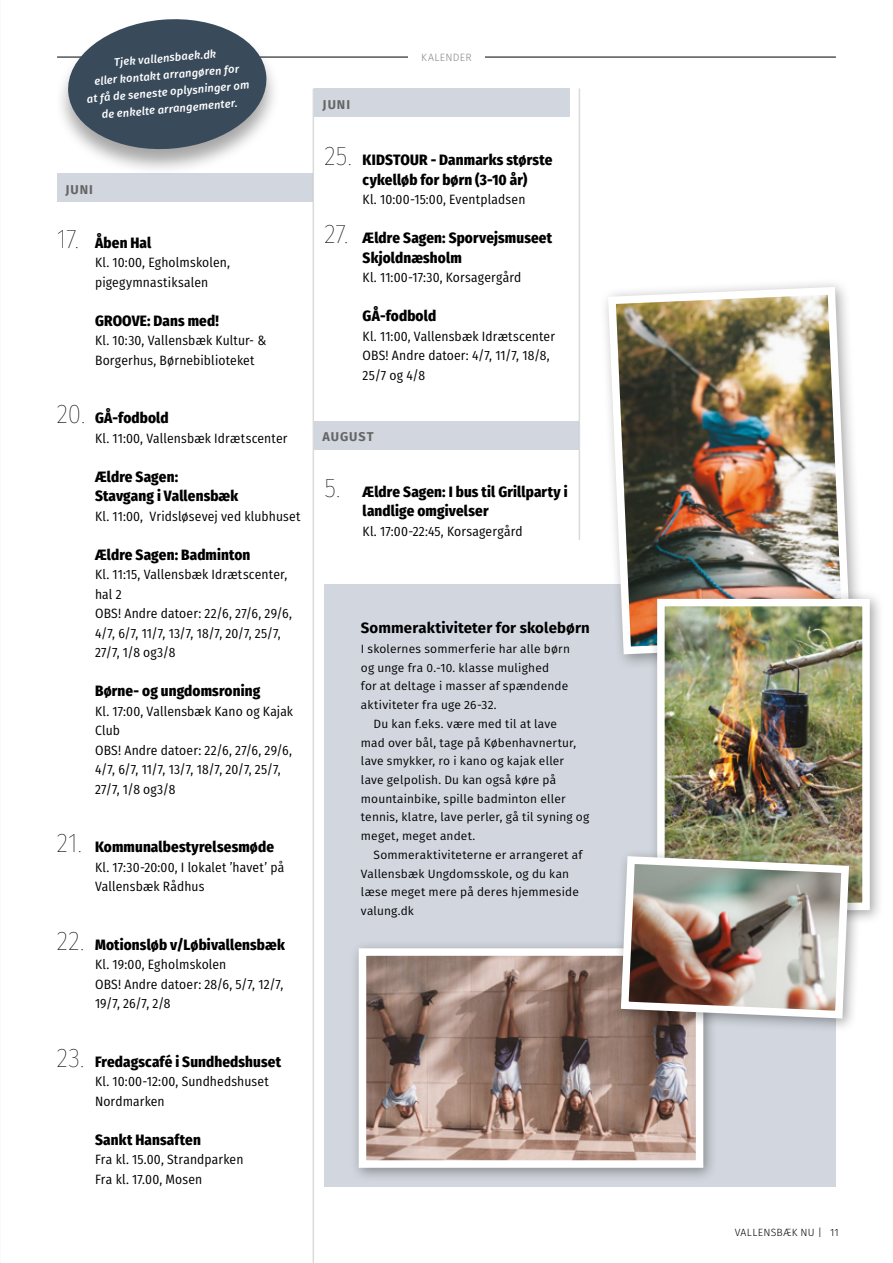
<style>
.page{position:relative;width:893px;height:1263px;background:#fff}
.page>*{position:absolute;margin:0;border:0;box-sizing:border-box;transform-origin:0 0}
.t1{font:800 15px/19.5px "Fira Sans Condensed";letter-spacing:.01em;color:#000}
.t2{font:700 15px "Fira Sans";letter-spacing:.01em;color:#000}
.t3{font:13.5px/19.5px "Fira Sans Condensed";letter-spacing:.01em;color:#000}
.t4{font:700 12.75px "Fira Sans";letter-spacing:.075em;color:#000}
.t5{font:12px/18.8px "Fira Sans";letter-spacing:.015em;color:#000}
.t6{font:italic 500 11.1px/17px "Fira Sans";color:#fff;text-align:center}
.t7{font:300 10.65px "Fira Sans";letter-spacing:.025em;color:#878787}
.t8{font:300 10.5px "Fira Sans";letter-spacing:.025em;color:#000}
.s1{font-weight:100;font-size:27px}
</style>
<div class="page">
<hr style="left:57px;top:57px;width:779px;height:1px;background:#000">
<div style="left:408px;top:38px;width:76px;height:36px;background:#fff"></div>
<hr style="left:313px;top:88px;width:1px;height:1175px;background:#dadada">
<hr style="left:579px;top:88px;width:1px;height:452px;background:#dadada">
<div style="left:57px;top:173px;width:256px;height:29px;background:#d2d7df"></div>
<div style="left:314px;top:88px;width:256px;height:29px;background:#d2d7df"></div>
<div style="left:54px;top:18px;width:226px;height:158px;background:#000;opacity:.35"></div>
<svg style="left:65px;top:18px;width:204px;height:135px"></svg>
<div style="left:314px;top:421px;width:264px;height:29px;background:#d2d7df"></div>
<div style="left:324px;top:585px;width:512px;height:602px;background:#d2d7df"></div>
<div style="left:599px;top:278px;width:267px;height:392px;background:#000;opacity:.35"></div>
<img style="left:604px;top:283px;width:250px;height:375px">
<div style="left:350px;top:940px;width:368px;height:242px;background:#000;opacity:.35"></div>
<img style="left:368px;top:957px;width:326px;height:202px">
<div style="left:359px;top:948px;width:344px;height:220px;border:8px solid #fff"></div>
<div style="left:648px;top:590px;width:236px;height:334px;background:#000;opacity:.35"></div>
<img style="left:666px;top:608px;width:195px;height:240px">
<div style="left:657px;top:599px;width:213px;height:311px;border:8px solid #fff"></div>
<div style="left:613px;top:848px;width:250px;height:185px;background:#000;opacity:.35"></div>
<img style="left:617px;top:852px;width:236px;height:170px">
<p class="t6" style="left:83px;top:56px;width:165px;rotate:-5deg">Tjek vallensbaek.dk<br>eller kontakt arrangøren for<br>at få de seneste oplysninger om de enkelte arrangementer.</p>
<p class="t4" style="left:65px;top:178px;width:29px">JUNI</p>
<p class="t1" style="left:57px;top:232px;width:96px"><span class="s1">17.</span> Åben Hal</p>
<p class="t3" style="left:95px;top:253px;width:136px">Kl. 10:00, Egholmskolen, pigegymnastiksalen</p>
<p class="t1" style="left:95px;top:310px;width:125px">GROOVE: Dans med!</p>
<p class="t3" style="left:95px;top:331px;width:173px">Kl. 10:30, Vallensbæk Kultur- &amp;<br>Borgerhus, Børnebiblioteket</p>
<p class="t1" style="left:57px;top:407px;width:113px"><span class="s1">20.</span> GÅ-fodbold</p>
<p class="t3" style="left:95px;top:428px;width:194px">Kl. 11:00, Vallensbæk Idrætscenter</p>
<p class="t1" style="left:95px;top:466px;width:145px">Ældre Sagen:<br>Stavgang i Vallensbæk</p>
<p class="t3" style="left:95px;top:506px;width:207px">Kl. 11:00, Vridsløsevej ved klubhuset</p>
<p class="t1" style="left:95px;top:544px;width:157px">Ældre Sagen: Badminton</p>
<p class="t3" style="left:95px;top:565px;width:198px">Kl. 11:15, Vallensbæk Idrætscenter, hal 2<br>OBS! Andre datoer: 22/6, 27/6, 29/6,<br>4/7, 6/7, 11/7, 13/7, 18/7, 20/7, 25/7,<br>27/7, 1/8 og3/8</p>
<p class="t1" style="left:95px;top:680px;width:167px">Børne- og ungdomsroning</p>
<p class="t3" style="left:95px;top:701px;width:200px">Kl. 17:00, Vallensbæk Kano og Kajak<br>Club<br>OBS! Andre datoer: 22/6, 27/6, 29/6,<br>4/7, 6/7, 11/7, 13/7, 18/7, 20/7, 25/7,<br>27/7, 1/8 og3/8</p>
<p class="t1" style="left:57px;top:836px;width:219px"><span class="s1">21.</span> Kommunalbestyrelsesmøde</p>
<p class="t3" style="left:95px;top:857px;width:191px">Kl. 17:30-20:00, I lokalet ’havet’ på<br>Vallensbæk Rådhus</p>
<p class="t1" style="left:57px;top:934px;width:230px"><span class="s1">22.</span> Motionsløb v/Løbivallensbæk</p>
<p class="t3" style="left:95px;top:955px;width:190px">Kl. 19:00, Egholmskolen<br>OBS! Andre datoer: 28/6, 5/7, 12/7,<br>19/7, 26/7, 2/8</p>
<p class="t1" style="left:57px;top:1051px;width:226px"><span class="s1">23.</span> Fredagscafé i Sundhedshuset</p>
<p class="t3" style="left:95px;top:1072px;width:175px">Kl. 10:00-12:00, Sundhedshuset<br>Nordmarken</p>
<p class="t1" style="left:95px;top:1129px;width:107px">Sankt Hansaften</p>
<p class="t3" style="left:95px;top:1150px;width:150px">Fra kl. 15.00, Strandparken<br>Fra kl. 17.00, Mosen</p>
<p class="t4" style="left:323px;top:94px;width:29px">JUNI</p>
<p class="t7" style="left:421px;top:50px;width:52px">KALENDER</p>
<p class="t1" style="left:363px;top:149px;width:191px;text-indent:-38px"><span class="s1">25.</span> KIDSTOUR - Danmarks største cykelløb for børn (3-10 år)</p>
<p class="t3" style="left:363px;top:189px;width:164px">Kl. 10:00-15:00, Eventpladsen</p>
<p class="t1" style="left:363px;top:227px;width:191px;text-indent:-38px"><span class="s1">27.</span> Ældre Sagen: Sporvejsmuseet<br>Skjoldnæsholm</p>
<p class="t3" style="left:363px;top:267px;width:160px">Kl. 11:00-17:30, Korsagergård</p>
<p class="t1" style="left:363px;top:305px;width:75px">GÅ-fodbold</p>
<p class="t3" style="left:363px;top:326px;width:194px">Kl. 11:00, Vallensbæk Idrætscenter<br>OBS! Andre datoer: 4/7, 11/7, 18/8,<br>25/7 og 4/8</p>
<p class="t4" style="left:322px;top:426px;width:53px">AUGUST</p>
<p class="t1" style="left:363px;top:481px;width:206px;text-indent:-38px"><span class="s1">5.</span> Ældre Sagen: I bus til Grillparty i landlige omgivelser</p>
<p class="t3" style="left:363px;top:521px;width:162px">Kl. 17:00-22:45, Korsagergård</p>
<p class="t2" style="left:361px;top:615px;width:230px">Sommeraktiviteter for skolebørn</p>
<p class="t5" style="left:361px;top:639px;width:211px">I skolernes sommerferie har alle børn og unge fra 0.-10. klasse mulighed<br>for at deltage i masser af spændende aktiviteter fra uge 26-32.</p>
<p class="t5" style="left:361px;top:714px;width:230px;text-indent:13px">Du kan f.eks. være med til at lave<br>mad over bål, tage på Københavnertur, lave smykker, ro i kano og kajak eller lave gelpolish. Du kan også køre på mountainbike, spille badminton eller tennis, klatre, lave perler, gå til syning og meget, meget andet.</p>
<p class="t5" style="left:361px;top:845px;width:223px;text-indent:13px">Sommeraktiviteterne er arrangeret af<br>Vallensbæk Ungdomsskole, og du kan læse meget mere på deres hjemmeside valung.dk</p>
<p class="t8" style="left:735px;top:1225px;width:106px">VALLENSBÆK NU | 11</p>
</div>
